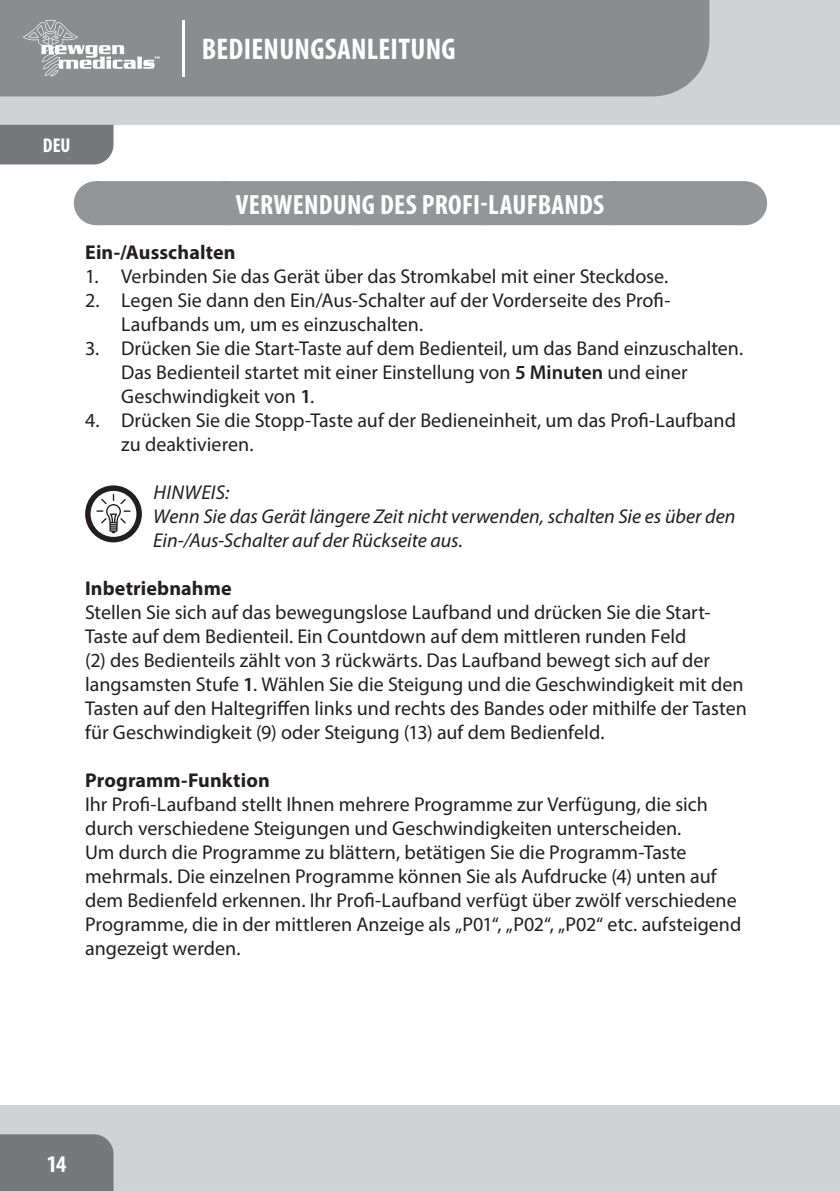
<style>
.page{position:relative;width:840px;height:1191px;background:#fff}
.page>*{position:absolute;margin:0;border:0;box-sizing:border-box;transform-origin:0 0}
.t1{font:700 condensed 30px "Myriad Pro";letter-spacing:.01em;color:#fff}
.t2{font:700 condensed 28px "Myriad Pro";letter-spacing:.01em;color:#fff}
.t3{font:700 condensed 24px "Myriad Pro";color:#fff}
.t4{font:20px/24px "Myriad Pro";color:#231f20}
.t5{font:italic 20px/24px "Myriad Pro";color:#231f20}
.t6{font:700 20px "Myriad Pro";letter-spacing:.005em;color:#231f20}
.t7{font:700 condensed 20px "Myriad Pro";color:#fff}
.s1{font-weight:600}
</style>
<div class="page">
<div style="left:0;top:0;width:839px;height:125px;background:#d1d2d4"></div>
<div style="left:0;top:1106px;width:839px;height:85px;background:#d1d2d4"></div>
<div style="left:0;top:0;width:709px;height:96px;background:#8a8c8f"></div>
<div style="left:0;top:125px;width:113px;height:39px;background:#76787b"></div>
<div style="left:0;top:1134px;width:113px;height:57px;background:#76787b"></div>
<svg style="left:23px;top:20px;width:136px;height:57px;background:#a0a2a4"></svg>
<hr style="left:181px;top:20px;width:3px;height:57px;background:#fff">
<div style="left:96px;top:181px;width:647px;height:44px;background:#939598"></div>
<svg style="left:230px;top:181px;width:449px;height:1px"></svg>
<hr style="left:743px;top:181px;width:1px;height:44px;background:#939598">
<svg style="left:85px;top:485px;width:57px;height:57px"></svg>
<h1 class="t1" style="left:202px;top:31px;width:255px">BEDIENUNGSANLEITUNG</h1>
<p class="t7" style="left:43px;top:133px;width:29px">DEU</p>
<h2 class="t2" style="left:235px;top:187px;width:370px">VERWENDUNG DES PROFI-LAUFBANDS</h2>
<p class="t6" style="left:85px;top:239px;width:152px">Ein-/Ausschalten</p>
<p class="t4" style="left:85px;top:264px;width:584px">1. Verbinden Sie das Gerät über das Stromkabel mit einer Steckdose.</p>
<p class="t4" style="left:121px;top:288px;width:550px;text-indent:-36px">2. Legen Sie dann den Ein/Aus-Schalter auf der Vorderseite des Profi-<br>Laufbands um, um es einzuschalten.</p>
<p class="t4" style="left:121px;top:336px;width:623px;text-indent:-36px">3. Drücken Sie die Start-Taste auf dem Bedienteil, um das Band einzuschalten.<br>Das Bedienteil startet mit einer Einstellung von <span class="s1">5 Minuten</span> und einer<br>Geschwindigkeit von <span class="s1">1</span>.</p>
<p class="t4" style="left:121px;top:408px;width:616px;text-indent:-36px">4. Drücken Sie die Stopp-Taste auf der Bedieneinheit, um das Profi-Laufband zu deaktivieren.</p>
<p class="t5" style="left:153px;top:480px;width:583px">HINWEIS:<br>Wenn Sie das Gerät längere Zeit nicht verwenden, schalten Sie es über den<br>Ein-/Aus-Schalter auf der Rückseite aus.</p>
<p class="t6" style="left:85px;top:575px;width:148px">Inbetriebnahme</p>
<p class="t4" style="left:85px;top:600px;width:663px">Stellen Sie sich auf das bewegungslose Laufband und drücken Sie die Start-Taste auf dem Bedienteil. Ein Countdown auf dem mittleren runden Feld<br>(2) des Bedienteils zählt von 3 rückwärts. Das Laufband bewegt sich auf der langsamsten Stufe <span class="s1">1</span>. Wählen Sie die Steigung und die Geschwindigkeit mit den Tasten auf den Haltegriffen links und rechts des Bandes oder mithilfe der Tasten für Geschwindigkeit (9) oder Steigung (13) auf dem Bedienfeld.</p>
<p class="t6" style="left:85px;top:767px;width:186px">Programm-Funktion</p>
<p class="t4" style="left:85px;top:792px;width:657px">Ihr Profi-Laufband stellt Ihnen mehrere Programme zur Verfügung, die sich durch verschiedene Steigungen und Geschwindigkeiten unterscheiden.<br>Um durch die Programme zu blättern, betätigen Sie die Programm-Taste mehrmals. Die einzelnen Programme können Sie als Aufdrucke (4) unten auf dem Bedienfeld erkennen. Ihr Profi-Laufband verfügt über zwölf verschiedene Programme, die in der mittleren Anzeige als „P01“, „P02“, „P02“ etc. aufsteigend angezeigt werden.</p>
<p class="t3" style="left:47px;top:1148px;width:21px">14</p>
</div>
